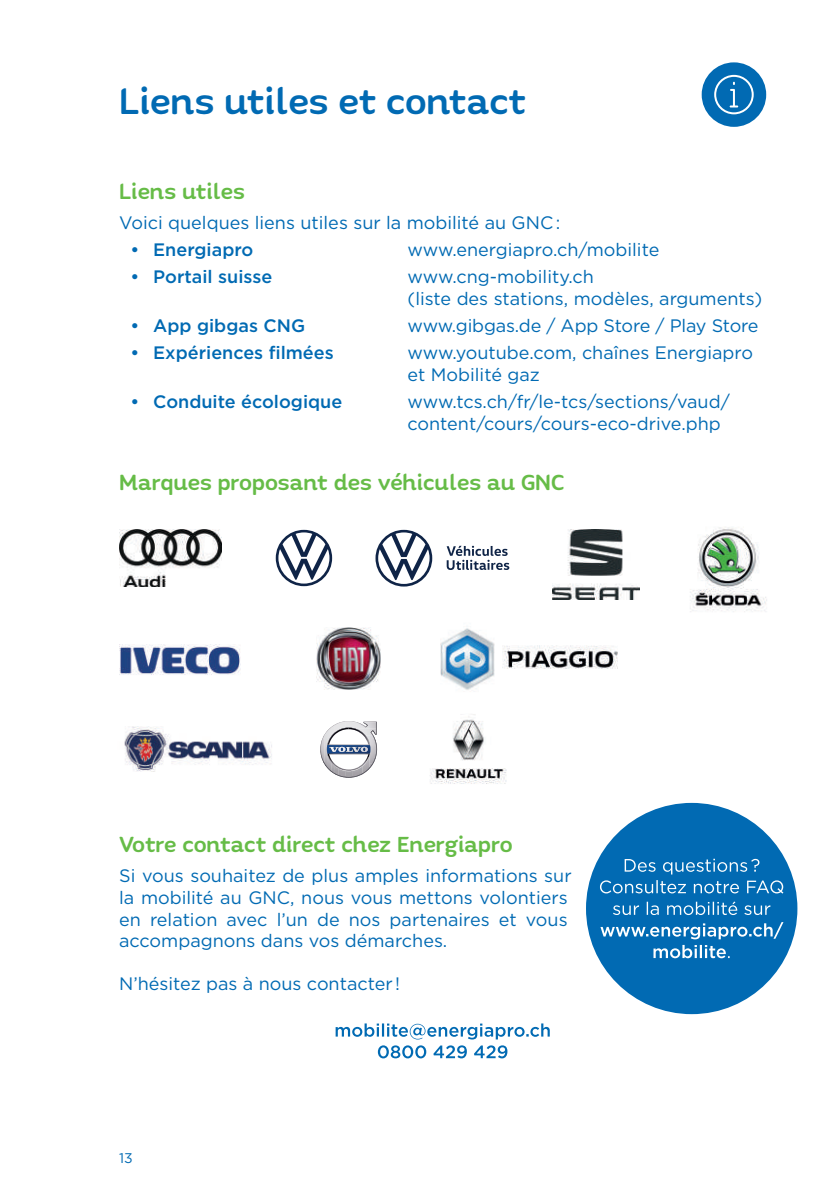
<style>
.page{position:relative;width:840px;height:1191px;background:#fff}
.page>*{position:absolute;margin:0;border:0;box-sizing:border-box;transform-origin:0 0}
.t1{font:500 40px "Quenda";letter-spacing:-.005em;color:#016ab3}
.t2{font:500 24px "Quenda";letter-spacing:-.005em;color:#66bc47}
.t3{font:18px/21.6px "Gotham";color:#016ab3}
.t4{font:500 18px "Gotham";color:#016ab3}
.t5{font:14px "Gotham";color:#016ab3}
</style>
<div class="page">
<img style="left:316px;top:627px;width:64px;height:62px">
<div style="left:701px;top:62px;width:64px;height:65px;background:#016ab3;border-radius:50%"></div>
<svg style="left:714px;top:75px;width:39px;height:39px"></svg>
<img style="left:119px;top:644px;width:121px;height:31px">
<svg style="left:320px;top:721px;width:57px;height:56px"></svg>
<img style="left:124px;top:727px;width:148px;height:44px">
<img style="left:430px;top:714px;width:77px;height:70px">
<div style="left:585px;top:803px;width:212px;height:211px;background:#016ab3;border-radius:50%"></div>
<img style="left:119px;top:530px;width:102px;height:56px">
<img style="left:690px;top:527px;width:77px;height:85px">
<img style="left:552px;top:530px;width:86px;height:69px">
<svg style="left:275px;top:530px;width:57px;height:56px"></svg>
<svg style="left:375px;top:530px;width:57px;height:56px"></svg>
<svg style="left:446px;top:546px;width:63px;height:24px"></svg>
<svg style="left:653px;top:945px;width:76px;height:13px"></svg>
<svg style="left:600px;top:922px;width:183px;height:17px"></svg>
<svg style="left:613px;top:901px;width:157px;height:14px"></svg>
<svg style="left:600px;top:880px;width:183px;height:13px"></svg>
<svg style="left:624px;top:858px;width:135px;height:16px"></svg>
<svg style="left:377px;top:1045px;width:130px;height:13px"></svg>
<svg style="left:335px;top:1023px;width:214px;height:16px"></svg>
<img style="left:440px;top:628px;width:177px;height:62px">
<h1 class="t1" style="left:119px;top:77px;width:408px">Liens utiles et contact</h1>
<h2 class="t2" style="left:119px;top:176px;width:127px">Liens utiles</h2>
<p class="t3" style="left:119px;top:211px;width:442px">Voici quelques liens utiles sur la mobilité au GNC :</p>
<p class="t4" style="left:130px;top:238px;width:124px">• Energiapro</p>
<p class="t3" style="left:407px;top:238px;width:253px">www.energiapro.ch/mobilite</p>
<p class="t4" style="left:130px;top:265px;width:143px">• Portail suisse</p>
<p class="t3" style="left:407px;top:266px;width:356px">www.cng-mobility.ch<br>(liste des stations, modèles, arguments)</p>
<p class="t4" style="left:130px;top:314px;width:176px">• App gibgas CNG</p>
<p class="t3" style="left:407px;top:314px;width:352px">www.gibgas.de / App Store / Play Store</p>
<p class="t4" style="left:130px;top:341px;width:204px">• Expériences filmées</p>
<p class="t3" style="left:407px;top:342px;width:347px">www.youtube.com, chaînes Energiapro et Mobilité gaz</p>
<p class="t4" style="left:130px;top:390px;width:213px">• Conduite écologique</p>
<p class="t3" style="left:407px;top:391px;width:323px">www.tcs.ch/fr/le-tcs/sections/vaud/ content/cours/cours-eco-drive.php</p>
<h2 class="t2" style="left:119px;top:467px;width:446px">Marques proposant des véhicules au GNC</h2>
<h2 class="t2" style="left:119px;top:830px;width:395px">Votre contact direct chez Energiapro</h2>
<p class="t3" style="left:119px;top:865px;width:453px">Si vous souhaitez de plus amples informations sur la mobilité au GNC, nous vous mettons volontiers en relation avec l’un de nos partenaires et vous accompagnons dans vos démarches.</p>
<p class="t3" style="left:119px;top:973px;width:282px">N’hésitez pas à nous contacter !</p>
<p class="t5" style="left:119px;top:1149px;width:15px">13</p>
</div>
